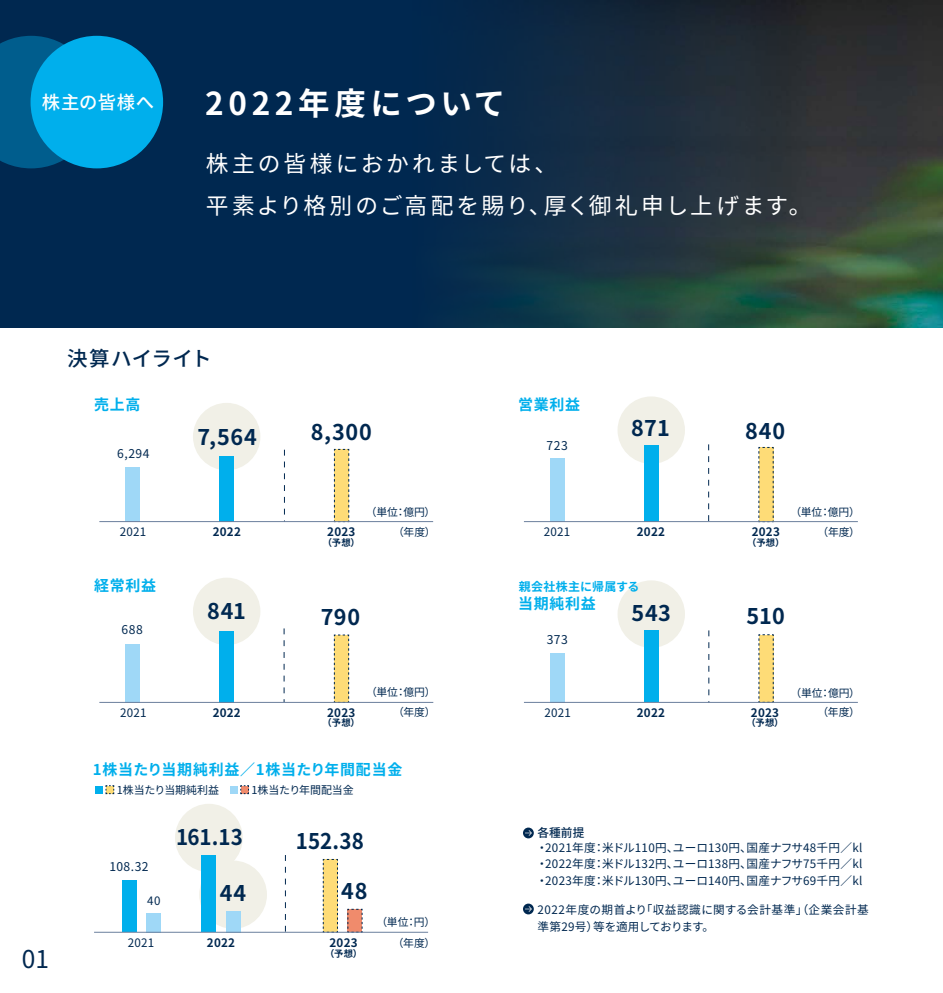
<style>
.page{position:relative;width:943px;height:993px;background:#fff}
.page>*{position:absolute;margin:0;border:0;box-sizing:border-box;transform-origin:0 0}
.t1{font:700 31.5px "Noto Sans CJ Kjp";letter-spacing:.15em;color:#fff}
.t2{font:24.5px "Noto Sans CJ Kjp";color:#002850}
.t3{font:22.75px/42px "Noto Sans CJ Kjp";letter-spacing:.11em;color:#fff}
.t4{font:700 21.7px "Noto Sans CJ Kjp";letter-spacing:.02em;color:#002850}
.t5{font:700 21.7px "Noto Sans CJ Kjp";letter-spacing:.02em;color:#002850;scale:.95 1}
.t6{font:500 20.47px "Noto Sans CJ Kjp";letter-spacing:.02em;color:#002850}
.t7{font:500 18.38px "Noto Sans CJ Kjp";letter-spacing:.035em;color:#fff}
.t8{font:700 15.05px "Noto Sans CJ Kjp";letter-spacing:.05em;color:#00afec}
.t9{font:12.08px "Noto Sans CJ Kjp";letter-spacing:.04em;color:#002850}
.t10{font:700 11.9px "Noto Sans CJ Kjp";letter-spacing:.025em;color:#00afec}
.t11{font:500 11.9px "Noto Sans CJ Kjp";color:#002850}
.t12{font:11.72px/16.6px "Noto Sans CJ Kjp";letter-spacing:.025em;color:#002850;text-align:justify}
.t13{font:700 11.72px "Noto Sans CJ Kjp";letter-spacing:.02em;color:#002850}
.t14{font:11.55px "Noto Sans CJ Kjp";color:#002850}
.t15{font:11.03px "Noto Sans CJ Kjp";color:#002850}
.t16{font:10.85px "Noto Sans CJ Kjp";color:#002850}
.t17{font:700 9.28px "Noto Sans CJ Kjp";letter-spacing:.025em;color:#002850}
</style>
<div class="page">
<img style="left:923px;top:0;width:20px;height:327px">
<svg style="left:0;top:0;width:923px;height:327px;background:#112f46"></svg>
<div style="left:193px;top:403px;width:67px;height:67px;background:#f1f0e7;border-radius:50%"></div>
<div style="left:617px;top:396px;width:68px;height:67px;background:#f1f0e7;border-radius:50%"></div>
<div style="left:193px;top:577px;width:67px;height:68px;background:#f1f0e7;border-radius:50%"></div>
<div style="left:617px;top:580px;width:68px;height:67px;background:#f1f0e7;border-radius:50%"></div>
<div style="left:175px;top:803px;width:68px;height:68px;background:#f1f0e7;border-radius:50%"></div>
<div style="left:199px;top:860px;width:68px;height:68px;background:#f1f0e7;border-radius:50%"></div>
<div style="left:126px;top:466px;width:14px;height:55px;background:#9fd8f7"></div>
<div style="left:220px;top:455px;width:14px;height:66px;background:#00afec"></div>
<svg style="left:334px;top:448px;width:15px;height:73px"></svg>
<div style="left:126px;top:643px;width:14px;height:59px;background:#9fd8f7"></div>
<div style="left:220px;top:630px;width:14px;height:72px;background:#00afec"></div>
<svg style="left:334px;top:634px;width:15px;height:67px"></svg>
<div style="left:122px;top:880px;width:14px;height:51px;background:#00afec"></div>
<div style="left:147px;top:912px;width:14px;height:19px;background:#9fd8f7"></div>
<div style="left:202px;top:855px;width:14px;height:76px;background:#00afec"></div>
<div style="left:226px;top:910px;width:14px;height:21px;background:#9fd8f7"></div>
<svg style="left:322px;top:859px;width:16px;height:72px"></svg>
<svg style="left:347px;top:908px;width:16px;height:23px"></svg>
<svg style="left:283px;top:628px;width:1px;height:73px"></svg>
<svg style="left:285px;top:855px;width:1px;height:76px"></svg>
<svg style="left:284px;top:449px;width:1px;height:72px"></svg>
<div style="left:95px;top:785px;width:8px;height:8px;background:#00afec"></div>
<svg style="left:105px;top:785px;width:9px;height:9px"></svg>
<div style="left:230px;top:785px;width:8px;height:8px;background:#9fd8f7"></div>
<svg style="left:240px;top:785px;width:9px;height:9px"></svg>
<hr style="left:99px;top:701px;width:334px;height:1px;background:#6b7f9d">
<hr style="left:94px;top:931px;width:334px;height:1px;background:#6b7f9d">
<hr style="left:99px;top:521px;width:334px;height:1px;background:#6b7f9d">
<div style="left:550px;top:457px;width:14px;height:64px;background:#9fd8f7"></div>
<div style="left:644px;top:444px;width:14px;height:77px;background:#00afec"></div>
<svg style="left:758px;top:446px;width:15px;height:75px"></svg>
<div style="left:550px;top:652px;width:14px;height:50px;background:#9fd8f7"></div>
<div style="left:644px;top:630px;width:14px;height:72px;background:#00afec"></div>
<svg style="left:758px;top:634px;width:16px;height:67px"></svg>
<svg style="left:708px;top:630px;width:1px;height:66px"></svg>
<svg style="left:708px;top:444px;width:1px;height:77px"></svg>
<hr style="left:524px;top:701px;width:333px;height:1px;background:#6b7f9d">
<hr style="left:524px;top:521px;width:333px;height:1px;background:#6b7f9d">
<svg style="left:523px;top:903px;width:11px;height:11px"></svg>
<svg style="left:525px;top:905px;width:7px;height:6px"></svg>
<svg style="left:523px;top:827px;width:11px;height:11px"></svg>
<svg style="left:525px;top:829px;width:7px;height:6px"></svg>
<div style="left:31px;top:36px;width:132px;height:132px;background:#00afec;border-radius:50%"></div>
<svg style="left:0;top:36px;width:91px;height:132px"></svg>
<h3 class="t7" style="left:42px;top:92px;width:114px">株主の皆様へ</h3>
<h1 class="t1" style="left:205px;top:86px;width:302px">2022年度について</h1>
<h3 class="t3" style="left:206px;top:143px;width:607px">株主の皆様におかれましては、<br>平素より格別のご高配を賜り、厚く御礼申し上げます。</h3>
<h3 class="t6" style="left:67px;top:347px;width:146px">決算ハイライト</h3>
<p class="t8" style="left:94px;top:395px;width:48px">売上高</p>
<p class="t9" style="left:117px;top:446px;width:34px">6,294</p>
<h3 class="t4" style="left:198px;top:424px;width:61px">7,564</h3>
<h3 class="t4" style="left:311px;top:419px;width:63px">8,300</h3>
<p class="t16" style="left:366px;top:505px;width:71px">（単位：億円）</p>
<p class="t12" style="left:120px;top:523px;width:28px">2021</p>
<p class="t16" style="left:393px;top:525px;width:44px">（年度）</p>
<p class="t13" style="left:213px;top:525px;width:30px">2022</p>
<p class="t13" style="left:327px;top:525px;width:30px">2023</p>
<p class="t17" style="left:323px;top:537px;width:39px">（予想）</p>
<p class="t8" style="left:94px;top:576px;width:64px">経常利益</p>
<p class="t9" style="left:122px;top:622px;width:23px">688</p>
<h3 class="t4" style="left:207px;top:598px;width:40px">841</h3>
<h3 class="t4" style="left:321px;top:604px;width:41px">790</h3>
<h2 class="t2" style="left:22px;top:944px;width:29px">01</h2>
<p class="t12" style="left:120px;top:704px;width:28px">2021</p>
<p class="t13" style="left:213px;top:705px;width:30px">2022</p>
<p class="t13" style="left:327px;top:705px;width:30px">2023</p>
<p class="t17" style="left:322px;top:717px;width:39px">（予想）</p>
<p class="t16" style="left:366px;top:685px;width:71px">（単位：億円）</p>
<p class="t16" style="left:393px;top:706px;width:44px">（年度）</p>
<p class="t8" style="left:93px;top:760px;width:311px">1株当たり当期純利益／1株当たり年間配当金</p>
<p class="t15" style="left:117px;top:783px;width:104px">1株当たり当期純利益</p>
<p class="t15" style="left:251px;top:783px;width:104px">1株当たり年間配当金</p>
<p class="t9" style="left:110px;top:859px;width:40px">108.32</p>
<h3 class="t5" style="left:176px;top:824px;width:72px">161.13</h3>
<h3 class="t5" style="left:296px;top:828px;width:73px">152.38</h3>
<p class="t14" style="left:147px;top:893px;width:15px">40</p>
<h3 class="t4" style="left:220px;top:880px;width:28px">44</h3>
<h3 class="t4" style="left:341px;top:878px;width:28px">48</h3>
<p class="t12" style="left:128px;top:934px;width:28px">2021</p>
<p class="t13" style="left:207px;top:935px;width:30px">2022</p>
<p class="t13" style="left:329px;top:935px;width:30px">2023</p>
<p class="t17" style="left:325px;top:947px;width:39px">（予想）</p>
<p class="t16" style="left:376px;top:915px;width:60px">（単位：円）</p>
<p class="t16" style="left:393px;top:936px;width:44px">（年度）</p>
<p class="t8" style="left:518px;top:396px;width:64px">営業利益</p>
<p class="t9" style="left:546px;top:438px;width:23px">723</p>
<h3 class="t4" style="left:631px;top:415px;width:40px">871</h3>
<h3 class="t4" style="left:745px;top:419px;width:42px">840</h3>
<p class="t12" style="left:543px;top:523px;width:28px">2021</p>
<p class="t13" style="left:636px;top:524px;width:30px">2022</p>
<p class="t13" style="left:751px;top:524px;width:30px">2023</p>
<p class="t17" style="left:747px;top:536px;width:39px">（予想）</p>
<p class="t10" style="left:519px;top:579px;width:122px">親会社株主に帰属する</p>
<p class="t8" style="left:518px;top:594px;width:79px">当期純利益</p>
<h3 class="t4" style="left:631px;top:600px;width:41px">543</h3>
<h3 class="t4" style="left:746px;top:603px;width:40px">510</h3>
<p class="t9" style="left:547px;top:632px;width:22px">373</p>
<p class="t16" style="left:790px;top:506px;width:71px">（単位：億円）</p>
<p class="t16" style="left:817px;top:525px;width:44px">（年度）</p>
<p class="t16" style="left:790px;top:686px;width:71px">（単位：億円）</p>
<p class="t12" style="left:544px;top:704px;width:28px">2021</p>
<p class="t13" style="left:637px;top:705px;width:30px">2022</p>
<p class="t16" style="left:817px;top:706px;width:44px">（年度）</p>
<p class="t13" style="left:751px;top:705px;width:30px">2023</p>
<p class="t17" style="left:746px;top:717px;width:39px">（予想）</p>
<p class="t11" style="left:537px;top:825px;width:48px">各種前提</p>
<p class="t12" style="left:536px;top:838px;width:328px">・2021年度：米ドル110円、ユーロ130円、国産ナフサ48千円／kl・2022年度：米ドル132円、ユーロ138円、国産ナフサ75千円／kl・2023年度：米ドル130円、ユーロ140円、国産ナフサ69千円／kl</p>
<p class="t12" style="left:537px;top:901px;width:333px">2022年度の期首より「収益認識に関する会計基準」（企業会計基準第29号）等を適用しております。</p>
</div>
